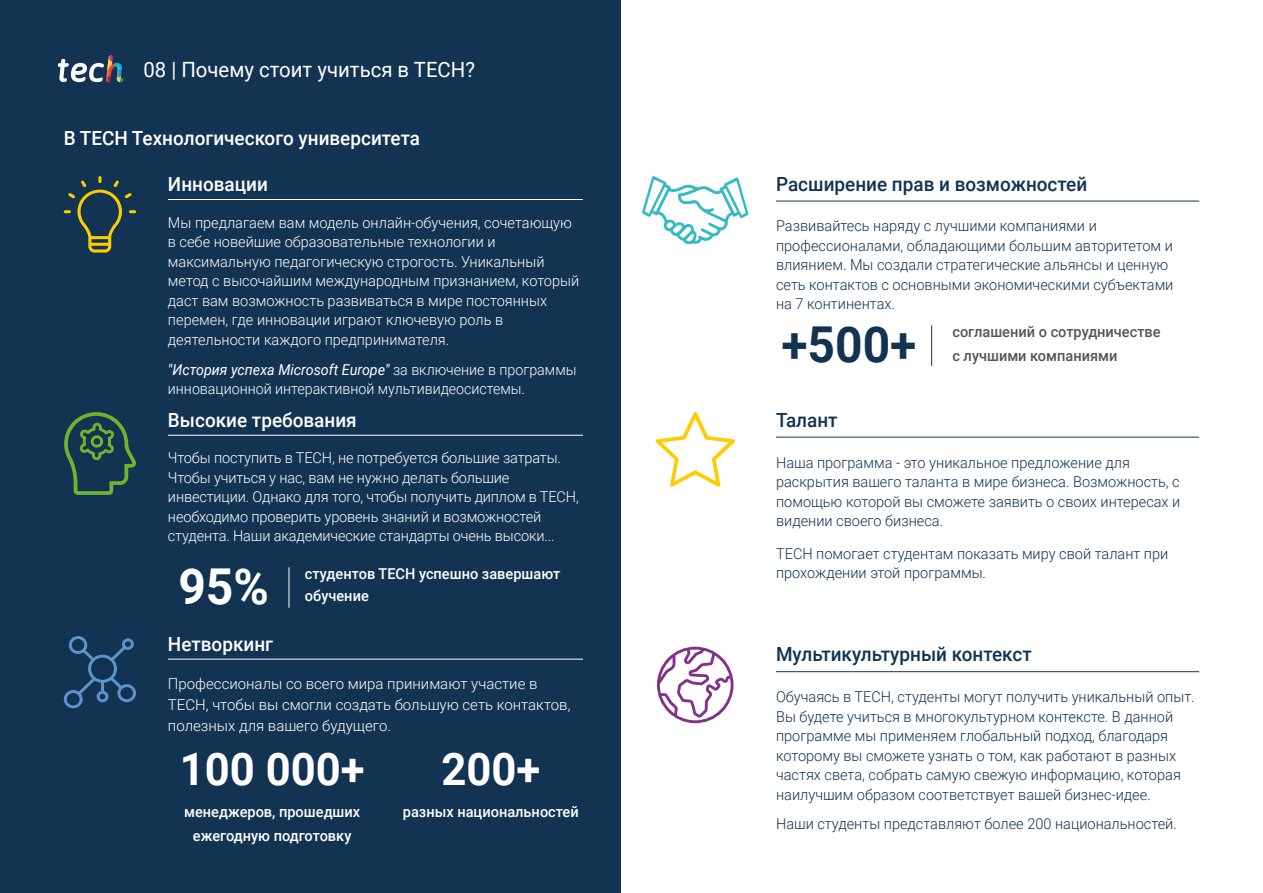
<style>
.page{position:relative;width:1263px;height:893px;background:#fff}
.page>*{position:absolute;margin:0;border:0;box-sizing:border-box;transform-origin:0 0}
.t1{font:700 49.5px "Roboto";color:#123352}
.t2{font:700 49.5px "Roboto";color:#fff}
.t3{font:700 45px "Roboto";color:#fff}
.t4{font:21px "Roboto";color:#fff}
.t5{font:500 19.5px "Roboto";color:#fff}
.t6{font:500 19.5px "Roboto";color:#123352}
.t7{font:300 15px/19.5px "Roboto";color:#123352}
.t8{font:300 15px/19.5px "Roboto";color:#fff}
.t9{font:500 15px/24px "Roboto";color:#fff;text-align:center}
.t10{font:300 15px/19.5px "Roboto";color:#fff;scale:.95 1}
.t11{font:500 15px "Roboto";color:#52555b}
.s1{font-weight:400;font-style:italic}
</style>
<div class="page">
<div style="left:0;top:0;width:621px;height:893px;background:#123352"></div>
<hr style="left:1262px;top:344px;width:1px;height:549px;background:#123352">
<hr style="left:776px;top:201px;width:423px;height:1px;background:#123352">
<hr style="left:931px;top:326px;width:1px;height:40px;background:#123352">
<hr style="left:168px;top:659px;width:415px;height:1px;background:#fff">
<hr style="left:168px;top:199px;width:415px;height:1px;background:#fff">
<hr style="left:289px;top:567px;width:1px;height:41px;background:#fff">
<hr style="left:168px;top:435px;width:415px;height:1px;background:#fff">
<svg style="left:64px;top:412px;width:72px;height:83px"></svg>
<hr style="left:776px;top:671px;width:423px;height:1px;background:#123352">
<hr style="left:776px;top:437px;width:423px;height:1px;background:#123352">
<svg style="left:64px;top:176px;width:72px;height:77px"></svg>
<svg style="left:64px;top:636px;width:72px;height:72px"></svg>
<svg style="left:642px;top:176px;width:107px;height:68px"></svg>
<svg style="left:657px;top:647px;width:76px;height:76px"></svg>
<svg style="left:655px;top:412px;width:80px;height:75px"></svg>
<svg style="left:58px;top:55px;width:65px;height:28px"></svg>
<h3 class="t4" style="left:144px;top:55px;width:333px">08 | Почему стоит учиться в TECH?</h3>
<h3 class="t5" style="left:64px;top:125px;width:358px">В TECH Технологического университета</h3>
<h3 class="t5" style="left:168px;top:170px;width:101px">Инновации</h3>
<p class="t8" style="left:168px;top:212px;width:413px">Мы предлагаем вам модель онлайн-обучения, сочетающую в себе новейшие образовательные технологии и максимальную педагогическую строгость. Уникальный метод с высочайшим международным признанием, который даст вам возможность развиваться в мире постоянных перемен, где инновации играют ключевую роль в деятельности каждого предпринимателя.</p>
<p class="t10" style="left:168px;top:359px;width:431px"><span class="s1">"История успеха Microsoft Europe"</span> за включение в программы инновационной интерактивной мультивидеосистемы.</p>
<h3 class="t5" style="left:168px;top:406px;width:190px">Высокие требования</h3>
<p class="t8" style="left:168px;top:448px;width:412px">Чтобы поступить в TECH, не потребуется большие затраты.<br>Чтобы учиться у нас, вам не нужно делать большие инвестиции. Однако для того, чтобы получить диплом в TECH, необходимо проверить уровень знаний и возможностей студента. Наши академические стандарты очень высоки...</p>
<h1 class="t2" style="left:178px;top:552px;width:92px">95%</h1>
<p class="t9" style="left:305px;top:561px;width:257px">студентов TECH успешно завершают</p>
<p class="t9" style="left:305px;top:583px;width:65px">обучение</p>
<h3 class="t5" style="left:168px;top:630px;width:107px">Нетворкинг</h3>
<p class="t8" style="left:168px;top:672px;width:404px;line-height:21px">Профессионалы со всего мира принимают участие в<br>TECH, чтобы вы смогли создать большую сеть контактов, полезных для вашего будущего.</p>
<h2 class="t3" style="left:180px;top:737px;width:187px">100 000+</h2>
<p class="t9" style="left:184px;top:799px;width:177px">менеджеров, прошедших ежегодную подготовку</p>
<h2 class="t3" style="left:441px;top:737px;width:100px">200+</h2>
<p class="t9" style="left:403px;top:799px;width:177px">разных национальностей</p>
<h3 class="t6" style="left:776px;top:170px;width:313px">Расширение прав и возможностей</h3>
<p class="t7" style="left:776px;top:216px;width:399px">Развивайтесь наряду с лучшими компаниями и профессионалами, обладающими большим авторитетом и влиянием. Мы создали стратегические альянсы и ценную сеть контактов с основными экономическими субъектами на 7 континентах.</p>
<p class="t11" style="left:952px;top:321px;width:210px">соглашений о сотрудничестве</p>
<h1 class="t1" style="left:781px;top:309px;width:137px">+500+</h1>
<p class="t11" style="left:952px;top:345px;width:166px">с лучшими компаниями</p>
<h3 class="t6" style="left:776px;top:406px;width:63px">Талант</h3>
<p class="t7" style="left:776px;top:452px;width:406px">Наша программа - это уникальное предложение для раскрытия вашего таланта в мире бизнеса. Возможность, с помощью которой вы сможете заявить о своих интересах и видении своего бизнеса.</p>
<p class="t7" style="left:776px;top:543px;width:394px">TECH помогает студентам показать миру свой талант при прохождении этой программы.</p>
<h3 class="t6" style="left:776px;top:641px;width:257px">Мультикультурный контекст</h3>
<p class="t7" style="left:776px;top:686px;width:420px">Обучаясь в TECH, студенты могут получить уникальный опыт.<br>Вы будете учиться в многокультурном контексте. В данной программе мы применяем глобальный подход, благодаря которому вы сможете узнать о том, как работают в разных частях света, собрать самую свежую информацию, которая наилучшим образом соответствует вашей бизнес-идее.</p>
<p class="t7" style="left:776px;top:813px;width:402px">Наши студенты представляют более 200 национальностей.</p>
</div>
